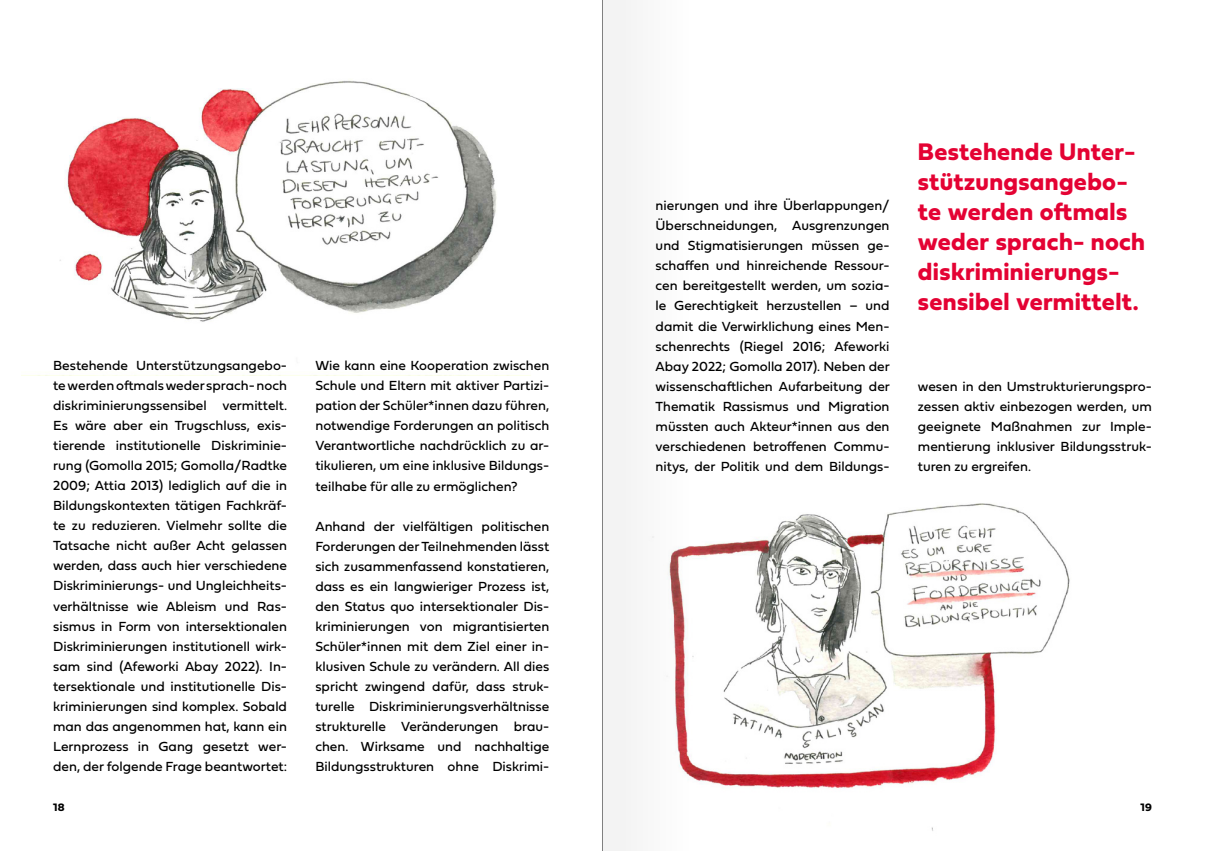
<style>
.page{position:relative;width:1205px;height:851px;background:#fff}
.page>*{position:absolute;margin:0;border:0;box-sizing:border-box;transform-origin:0 0}
.t1{font:25px/30px "Fieldwork Geo Bold";letter-spacing:.015em;color:#e40233}
.t2{font:13.75px/20px "Fieldwork Geo Regular";color:#000;text-align:justify}
.t3{font:11.25px "Fieldwork Geo Bold";color:#000}
</style>
<div class="page">
<img style="left:693px;top:503px;width:377px;height:328px">
<img style="left:21px;top:80px;width:510px;height:296px">
<div style="left:602px;top:0;width:91px;height:850px;background:#f7f7f7"></div>
<p class="t2" style="left:53px;top:355px;width:235px">Bestehende Unterstützungsangebo&shy;te werden oftmals weder sprach- noch diskriminierungssensibel vermittelt.<br>Es wäre aber ein Trugschluss, exis&shy;tierende institutionelle Diskriminie&shy;rung (Gomolla 2015; Gomolla/Radtke 2009; Attia 2013) lediglich auf die in Bildungskontexten tätigen Fachkräf&shy;te zu reduzieren. Vielmehr sollte die Tatsache nicht außer Acht gelassen werden, dass auch hier verschiedene Diskriminierungs- und Ungleichheits&shy;verhältnisse wie Ableism und Ras&shy;sismus in Form von intersektionalen Diskriminierungen institutionell wirk&shy;sam sind (Afeworki Abay 2022). In&shy;tersektionale und institutionelle Dis&shy;kriminierungen sind komplex. Sobald man das angenommen hat, kann ein Lernprozess in Gang gesetzt wer&shy;den, der folgende Frage beantwortet:</p>
<p class="t2" style="left:315px;top:355px;width:235px">Wie kann eine Kooperation zwischen Schule und Eltern mit aktiver Partizi&shy;pation der Schüler*innen dazu führen, notwendige Forderungen an politisch Verantwortliche nachdrücklich zu ar&shy;tikulieren, um eine inklusive Bildungs&shy;teilhabe für alle zu ermöglichen?</p>
<p class="t2" style="left:315px;top:515px;width:235px">Anhand der vielfältigen politischen Forderungen der Teilnehmenden lässt sich zusammenfassend konstatieren, dass es ein langwieriger Prozess ist, den Status quo intersektionaler Dis&shy;kriminierungen von migrantisierten Schüler*innen mit dem Ziel einer in&shy;klusiven Schule zu verändern. All dies spricht zwingend dafür, dass struk&shy;turelle Diskriminierungsverhältnisse strukturelle Veränderungen brau&shy;chen. Wirksame und nachhaltige Bildungsstrukturen ohne Diskrimi-</p>
<p class="t2" style="left:656px;top:195px;width:236px">nierungen und ihre Überlappungen/ Überschneidungen, Ausgrenzungen und Stigmatisierungen müssen ge&shy;schaffen und hinreichende Ressour&shy;cen bereitgestellt werden, um sozia&shy;le Gerechtigkeit herzustellen – und damit die Verwirklichung eines Men&shy;schenrechts (Riegel 2016; Afeworki Abay 2022; Gomolla 2017). Neben der wissenschaftlichen Aufarbeitung der Thematik Rassismus und Migration müssten auch Akteur*innen aus den verschiedenen betroffenen Commu&shy;nitys, der Politik und dem Bildungs-</p>
<h1 class="t1" style="left:918px;top:136px;width:229px">Bestehende Unter&shy;stützungsangebo&shy;te werden oftmals weder sprach- noch diskriminierungs&shy;sensibel vermittelt.</h1>
<p class="t2" style="left:918px;top:375px;width:235px">wesen in den Umstrukturierungspro&shy;zessen aktiv einbezogen werden, um geeignete Maßnahmen zur Imple&shy;mentierung inklusiver Bildungsstruk&shy;turen zu ergreifen.</p>
<p class="t3" style="left:53px;top:797px;width:13px">18</p>
<p class="t3" style="left:1140px;top:797px;width:13px">19</p>
</div>
